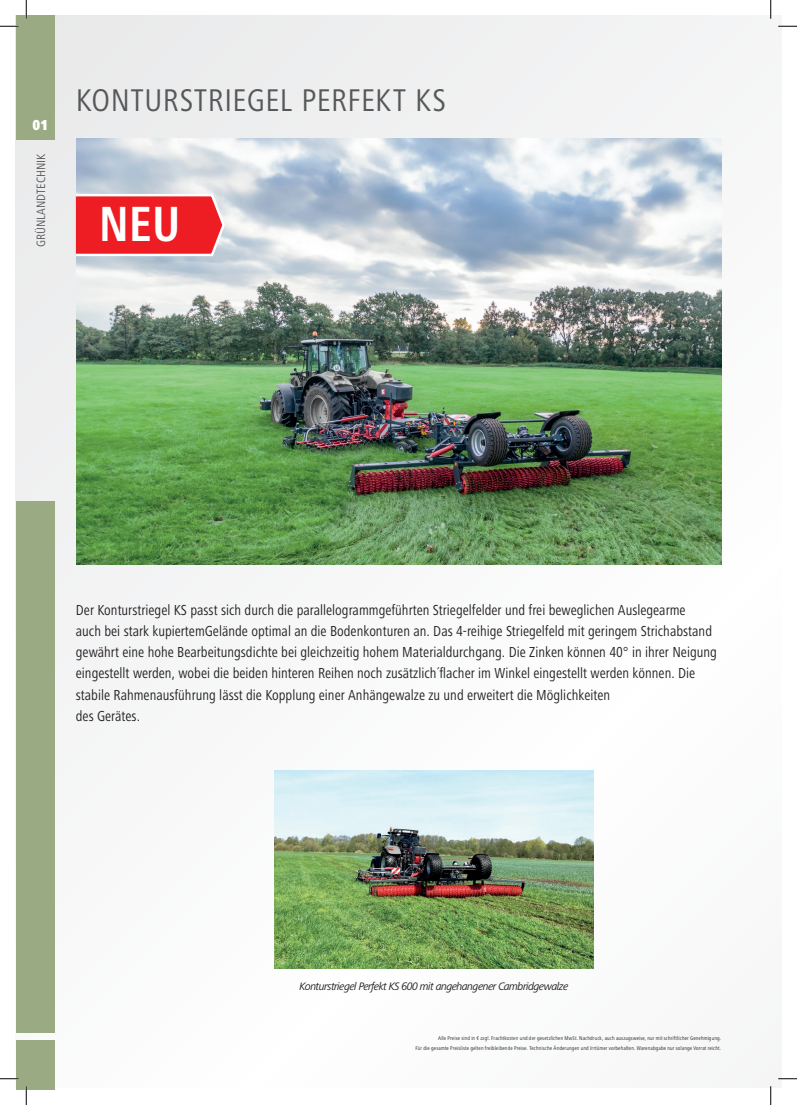
<style>
.page{position:relative;width:797px;height:1105px;background:#fff}
.page>*{position:absolute;margin:0;border:0;box-sizing:border-box;transform-origin:0 0}
.Preis{font:700 condensed 51.25px "Frutiger Next LTCE";color:#fff;scale:.95 1}
.t1{font:condensed 32.5px "Frutiger Next LTCE";letter-spacing:.015em;color:#57585a}
.t2{font:condensed 15px/21.2px "Frutiger Next LTCE";color:#231f20}
.t3{font:900 condensed 15px "Frutiger Next LTCE";color:#fff}
.t4{font:condensed 12.5px "Frutiger Next LTCE";color:#57585a}
.t5{font:italic 11.25px "Frutiger Next LTCE";letter-spacing:-.05em;color:#231f20}
.t6{font:condensed 5.62px/10px "Frutiger Next LTCE";letter-spacing:.02em;color:#231f20;text-align:right}
</style>
<div class="page">
<div style="left:16px;top:16px;width:765px;height:1071px;background:linear-gradient(to right,#f3f3f4,#fbfbfc)"></div>
<div style="left:16px;top:501px;width:39px;height:532px;background:#9aab84"></div>
<div style="left:16px;top:1040px;width:39px;height:49px;background:#9aab84"></div>
<div style="left:16px;top:16px;width:39px;height:124px;background:#9aab84"></div>
<img style="left:76px;top:139px;width:645px;height:426px">
<img style="left:274px;top:770px;width:319px;height:199px">
<svg style="left:73px;top:193px;width:153px;height:64px;background:#ed4146"></svg>
<svg style="left:0;top:25px;width:19px;height:2px"></svg>
<svg style="left:778px;top:25px;width:19px;height:2px"></svg>
<svg style="left:0;top:1078px;width:19px;height:1px"></svg>
<svg style="left:778px;top:1078px;width:19px;height:1px"></svg>
<svg style="left:25px;top:0;width:2px;height:19px"></svg>
<svg style="left:25px;top:1086px;width:2px;height:19px"></svg>
<svg style="left:770px;top:0;width:1px;height:19px"></svg>
<svg style="left:770px;top:1086px;width:1px;height:19px"></svg>
<p class="t3" style="left:33px;top:117px;width:17px">01</p>
<p class="t4" style="left:34px;top:247px;width:95px;rotate:-90deg">GRÜNLANDTECHNIK</p>
<p class="t1" style="left:76px;top:82px;width:371px">KONTURSTRIEGEL PERFEKT KS</p>
<p class="Preis" style="left:99px;top:195px;width:87px">NEU</p>
<p class="t2" style="left:76px;top:599px;width:642px">Der Konturstriegel KS passt sich durch die parallelogrammgeführten Striegelfelder und frei beweglichen Auslegearme<br>auch bei stark kupiertemGelände optimal an die Bodenkonturen an. Das 4-reihige Striegelfeld mit geringem Strichabstand gewährt eine hohe Bearbeitungsdichte bei gleichzeitig hohem Materialdurchgang. Die Zinken können 40° in ihrer Neigung eingestellt werden, wobei die beiden hinteren Reihen noch zusätzlich´flacher im Winkel eingestellt werden können. Die stabile Rahmenausführung lässt die Kopplung einer Anhängewalze zu und erweitert die Möglichkeiten</p>
<p class="t2" style="left:76px;top:705px;width:66px">des Gerätes.</p>
<p class="t5" style="left:299px;top:980px;width:270px">Konturstriegel Perfekt KS 600 mit angehangener Cambridgewalze</p>
<p class="t6" style="left:415px;top:1033px;width:307px">Alle Preise sind in € zzgl. Frachtkosten und der gesetzlichen MwSt. Nachdruck, auch auszugsweise, nur mit schriftlicher Genehmigung.<br>Für die gesamte Preisliste gelten freibleibende Preise. Technische Änderungen und Irrtümer vorbehalten. Warenabgabe nur solange Vorrat reicht.</p>
</div>
